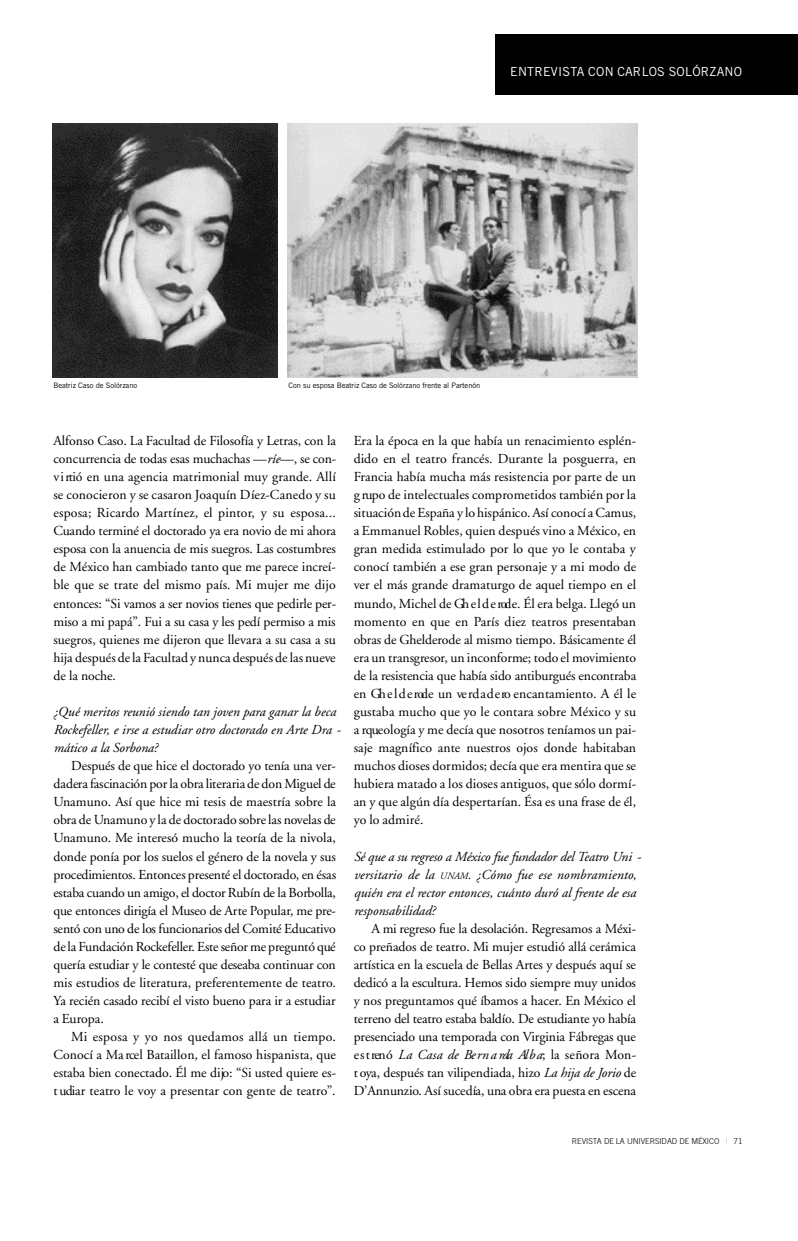
<style>
.page{position:relative;width:798px;height:1241px;background:#fff}
.page>*{position:absolute;margin:0;border:0;box-sizing:border-box;transform-origin:0 0}
.t1{font:13.75px/18px "Adobe Garamond";color:#000;text-align:justify}
.t2{font:italic 13.75px/18px "Adobe Garamond";color:#000}
.t3{font:12.5px "Trade Gothic";letter-spacing:.02em;color:#fff}
.t4{font:300 8.12px "Trade Gothic";letter-spacing:-.01em;color:#000}
.t5{font:7.5px "Trade Gothic";letter-spacing:-.005em;color:#000}
.s1{font-style:italic}
.s2{font-size:9.62px}
.s3{font-weight:400;color:#bfbfbf}
</style>
<div class="page">
<div style="left:495px;top:34px;width:302px;height:60px;background:#000"></div>
<img style="left:52px;top:123px;width:226px;height:254px">
<img style="left:287px;top:123px;width:350px;height:254px">
<p class="t3" style="left:510px;top:67px;width:233px">E N T R E V IS TA CON CARLOS SOLÓRZANO</p>
<p class="t5" style="left:53px;top:383px;width:85px">Beatriz Caso de Solórzano</p>
<p class="t5" style="left:288px;top:383px;width:193px">Con su esposa Beatriz Caso de Solórzano frente al Partenón</p>
<p class="t1" style="left:53px;top:433px;width:284px">Alfonso Caso. La Facultad de Filosofía y Letras, con la concurrencia de todas esas muchachas —<span class="s1">ríe</span>—, se con&shy;v i rtió en una agencia matrimonial muy grande. Allí se conocieron y se casaron Joaquín Díez-Canedo y su esposa; Ricardo Martínez, el pintor, y su esposa...<br>Cuando terminé el doctorado ya era novio de mi ahora esposa con la anuencia de mis suegros. Las costumbres de México han cambiado tanto que me parece increí&shy;ble que se trate del mismo país. Mi mujer me dijo entonces: “Si vamos a ser novios tienes que pedirle per&shy;miso a mi papá”. Fui a su casa y les pedí permiso a mis suegros, quienes me dijeron que llevara a su casa a su hija después de la Facultad y nunca después de las nueve de la noche.</p>
<p class="t2" style="left:53px;top:703px;width:288px">¿Qué meritos reunió siendo tan joven para ganar la beca<br>Rockefeller, e irse a estudiar otro doctorado en Arte Dra - mático a la Sorbona?</p>
<p class="t1" style="left:53px;top:757px;width:284px;text-indent:18px">Después de que hice el doctorado yo tenía una ver&shy;dadera fascinación por la obra literaria de donMiguel de Unamuno. Así que hice mi tesis de maestría sobre la obra de Unamuno y la de doctorado sobrelas novelas de Unamuno. Me interesó mucho la teoría de la nivola, donde ponía por los suelos el género de la novela y sus p rocedimientos. Entonces presenté el doctorado, en ésas estaba cuando un amigo, el doctor Rubín de la Borbolla, que entonces dirigía el Museo de Arte Popular, me pre&shy;sentó con uno de los funcionarios del Comité Ed u c a tivo dela Fundación Ro c k e fe lle r. Este señor mepreguntó qué quería estudiar y le contesté que deseaba continuar con mis estudios de literatura, preferentemente de teatro.<br>Ya recién casado recibí el visto bueno para ir a estudiar a Europa.</p>
<p class="t1" style="left:53px;top:1029px;width:284px;text-indent:18px">Mi esposa y yo nos quedamos allá un tiempo.<br>Conocí a Ma rcel Bataillon, el famoso hispanista, que estaba bien conectado. Él me dijo: “Si usted quiere es&shy;t udiar teatro le voy a presentar con gente de teatro” .</p>
<p class="t1" style="left:353px;top:433px;width:284px">Era la época en la que había un renacimiento esplén&shy;dido en el teatro francés. Durante la posguerra, en Francia había mucha más resistencia por parte de un g rupo de intelectuales comprometidos también por la situación de España y lo hispánico. Así conocí a Camus, a Emmanuel Robles, quien después vino a México, en gran medida estimulado por lo que yo le contaba y conocí también a ese gran personaje y a mi modo de ver el más grande dramaturgo de aquel tiempo en el mundo, Michel de Gh e l d e rode. Él era belga. Llegó un momento en que en París diez teatros presentaban obras de Ghelderode al mismo tiempo. Básicamente él era un transgre so r, un inconforme; todo el mov im ie n to de la resistencia que había sido antiburgués encontraba en Gh e l d e rode un ve rd a d e ro encantamiento. A él le gustaba mucho que yo le contara sobre México y su a rqueología y me decía que nosotros teníamos un pai&shy;saje magnífico ante nuestros ojos donde habitaban muchos dioses dormidos; decía que era mentira que se hubiera matado a los dioses antiguos, que sólo dormí&shy;an y que algún día despertarían. Ésa es una frase de él, yo lo admiré.</p>
<p class="t2" style="left:353px;top:848px;width:288px">Sé que a su regreso a México fue fundador del Teatro Uni - versitario de la <span class="s2">UNAM</span>. ¿Cómo fue ese nombramiento, quién era el rector entonces, cuánto duró al frente de esa responsabilidad?</p>
<p class="t1" style="left:353px;top:920px;width:284px;text-indent:18px">A mi regreso fue la desolación. Regresamos a Méxi&shy;co preñados de teatro. Mi mujer estudió allá cerámica artística en la escuela de Bellas Artes y después aquí se dedicó a la escultura. Hemos sido siempre muy unidos y nos preguntamos qué íbamos a hacer. En México el terreno del teatro estaba baldío. De estudiante yo había presenciado una temporada con Virginia Fábregas que e s t renó <span class="s1">La Casa de Be rn a rda Al b a</span>; la señora Mo n&shy;t oya, después tan vilipendiada, hizo <span class="s1">La hija de Jorio</span> de D ’A n n u n z io. Así sucedía, una obra era puesta en escena</p>
<p class="t4" style="left:571px;top:1137px;width:172px">REVISTA DE LA UNIVERSIDAD DE MÉXICO <span class="s3">|</span> 71</p>
</div>
